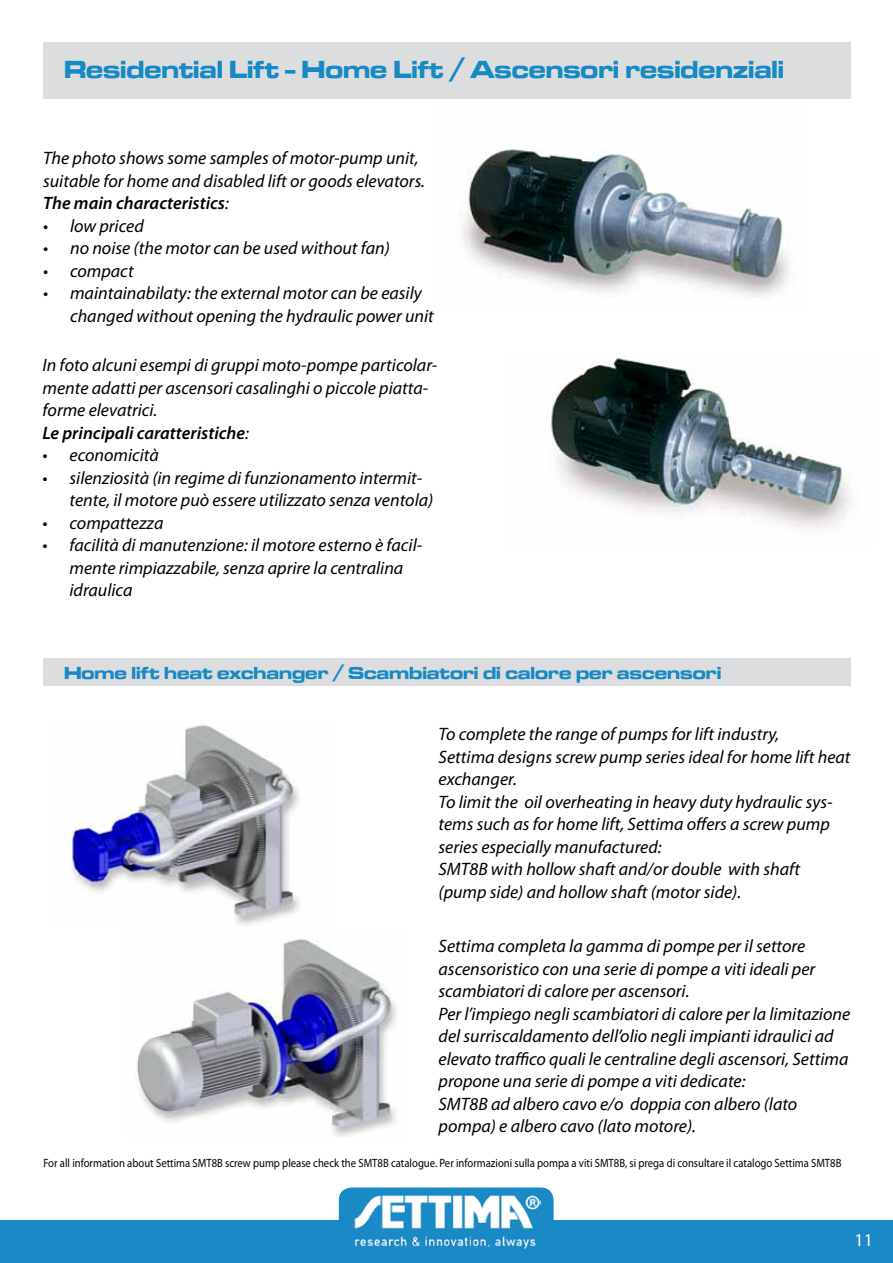
<style>
.page{position:relative;width:893px;height:1263px;background:#fff}
.page>*{position:absolute;margin:0;border:0;box-sizing:border-box;transform-origin:0 0}
.t1{font:25.5px "Microgramma D Bold Exte";color:#1789c4;scale:.96 1}
.t2{font:italic 18px/22.5px "Myriad Pro";color:#000}
.t3{font:18px "Microgramma D Bold Exte";color:#1789c4}
.t4{font:18px "Myriad Pro";color:#fff}
.t5{font:12px "Myriad Pro";color:#000;scale:.89 1}
.s1{font-weight:600}
</style>
<div class="page">
<img style="left:462px;top:149px;width:328px;height:148px">
<img style="left:551px;top:353px;width:300px;height:175px">
<div style="left:43px;top:43px;width:807px;height:56px;background:#dcddde"></div>
<div style="left:0;top:1220px;width:893px;height:43px;background:#198ac5"></div>
<svg style="left:339px;top:1187px;width:215px;height:33px"></svg>
<img style="left:352px;top:1187px;width:188px;height:62px">
<img style="left:135px;top:939px;width:262px;height:198px">
<img style="left:69px;top:725px;width:230px;height:201px">
<div style="left:43px;top:659px;width:808px;height:27px;background:#dcddde"></div>
<h1 class="t1" style="left:64px;top:52px;width:751px">Residential Lift - Home Lift / Ascensori residenziali</h1>
<p class="t2" style="left:43px;top:147px;width:383px">The photo shows some samples of motor-pump unit, suitable for home and disabled lift or goods elevators.<br><span class="s1">The main characteristics</span>:</p>
<p class="t2" style="left:43px;top:214px;width:102px">• low priced</p>
<p class="t2" style="left:43px;top:237px;width:348px">• no noise (the motor can be used without fan)</p>
<p class="t2" style="left:43px;top:259px;width:92px">• compact</p>
<p class="t2" style="left:70px;top:282px;width:365px;text-indent:-27px">• maintainabilaty: the external motor can be easily changed without opening the hydraulic power unit</p>
<p class="t2" style="left:43px;top:353px;width:396px">In foto alcuni esempi di gruppi moto-pompe particolar&shy;mente adatti per ascensori casalinghi o piccole piatta&shy;forme elevatrici.<br><span class="s1">Le principali caratteristiche</span>:</p>
<p class="t2" style="left:43px;top:443px;width:118px">• economicità</p>
<p class="t2" style="left:70px;top:466px;width:365px;text-indent:-27px">• silenziosità (in regime di funzionamento intermit&shy;tente, il motore può essere utilizzato senza ventola)</p>
<p class="t2" style="left:43px;top:511px;width:122px">• compattezza</p>
<p class="t2" style="left:70px;top:533px;width:354px;text-indent:-27px">• facilità di manutenzione: il motore esterno è facil&shy;mente rimpiazzabile, senza aprire la centralina idraulica</p>
<p class="t3" style="left:64px;top:661px;width:659px">Home lift heat exchanger / Scambiatori di calore per ascensori</p>
<p class="t2" style="left:439px;top:723px;width:413px">To complete the range of pumps for lift industry,<br>Settima designs screw pump series ideal for home lift heat exchanger.<br>To limit the oil overheating in heavy duty hydraulic sys&shy;tems such as for home lift, Settima offers a screw pump series especially manufactured:<br>SMT8B with hollow shaft and/or double with shaft (pump side) and hollow shaft (motor side).</p>
<p class="t2" style="left:439px;top:935px;width:413px">Settima completa la gamma di pompe per il settore ascensoristico con una serie di pompe a viti ideali per scambiatori di calore per ascensori.<br>Per l’impiego negli scambiatori di calore per la limitazione del surriscaldamento dell’olio negli impianti idraulici ad elevato traffico quali le centraline degli ascensori, Settima propone una serie di pompe a viti dedicate:<br>SMT8B ad albero cavo e/o doppia con albero (lato pompa) e albero cavo (lato motore).</p>
<p class="t5" style="left:43px;top:1155px;width:898px">For all information about Settima SMT8B screw pump please check the SMT8B catalogue. Per informazioni sulla pompa a viti SMT8B, si prega di consultare il catalogo Settima SMT8B</p>
<p class="t4" style="left:854px;top:1228px;width:20px">11</p>
</div>
